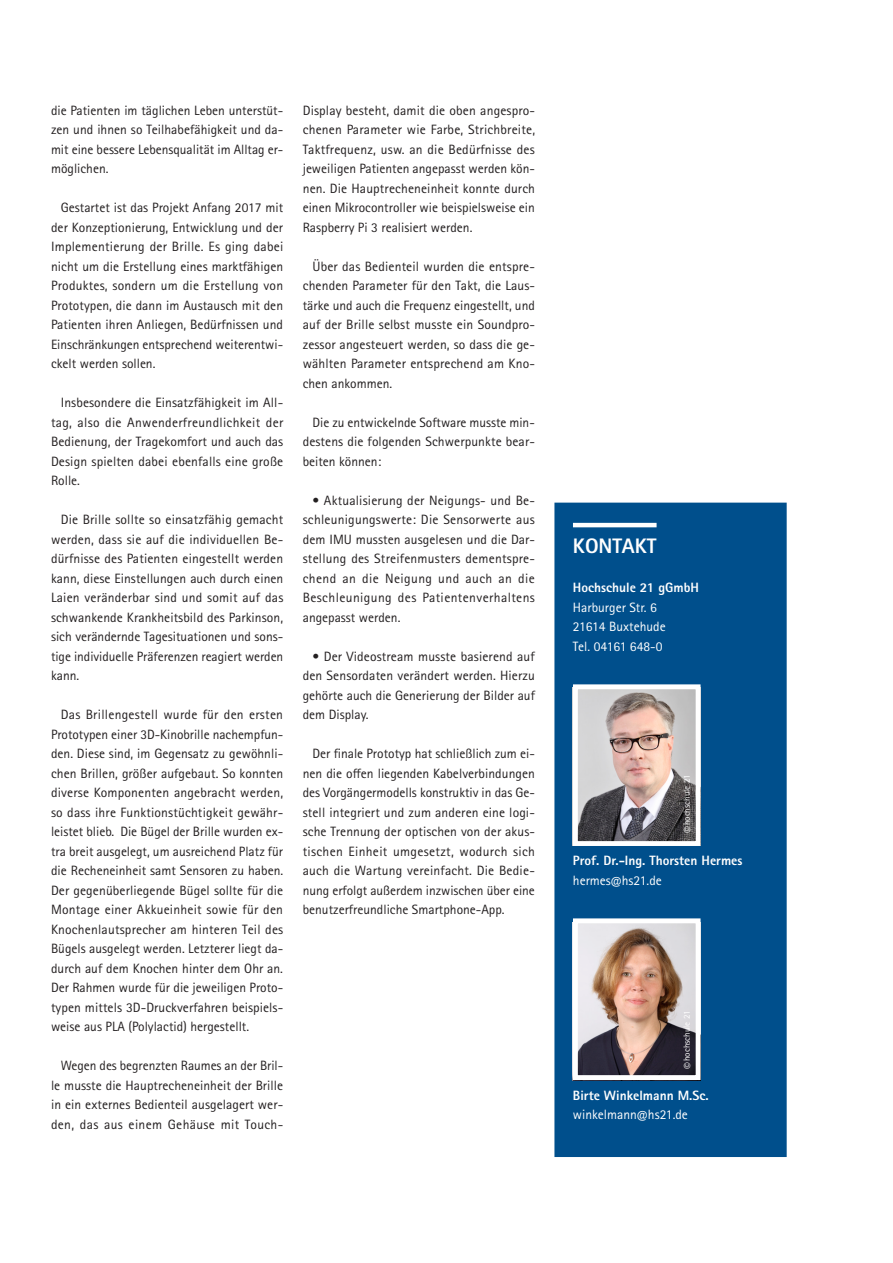
<style>
.page{position:relative;width:893px;height:1263px;background:#fff}
.page>*{position:absolute;margin:0;border:0;box-sizing:border-box;transform-origin:0 0}
.t1{font:800 21px "Rotis Sans Serif W1 G";color:#fff}
.t2{font:13.5px/19.5px "Rotis Sans Serif W1 G";color:#231f20;text-align:justify}
.t3{font:13.5px/19.5px "Rotis Sans Serif W1 G";color:#fff}
.t4{font:800 13.5px "Rotis Sans Serif W1 G";color:#fff}
.t5{font:9px "Rotis Sans Serif W1 G";color:#fff}
.s1{font-size:13.5px}
</style>
<div class="page">
<div style="left:555px;top:503px;width:231px;height:653px;background:#004f8c"></div>
<hr style="left:573px;top:523px;width:84px;height:4px;background:#fff">
<img style="left:579px;top:690px;width:115px;height:150px">
<div style="left:573px;top:684px;width:127px;height:162px;border:5px solid #fff"></div>
<img style="left:579px;top:924px;width:115px;height:150px">
<div style="left:573px;top:918px;width:127px;height:162px;border:5px solid #fff"></div>
<div style="left:554px;top:503px;width:233px;height:654px;border:2px solid #004f8c"></div>
<p class="t2" style="left:51px;top:100px;width:234px">die Patienten im täglichen Leben unterstüt&shy;zen und ihnen so Teilhabefähigkeit und da&shy;mit eine bessere Lebensqualität im Alltag er&shy;möglichen.</p>
<p class="t2" style="left:51px;top:198px;width:234px;text-indent:10px">Gestartet ist das Projekt Anfang 2017 mit der Konzeptionierung, Entwicklung und der Implementierung der Brille. Es ging dabei nicht um die Erstellung eines marktfähigen Produktes, sondern um die Erstellung von Prototypen, die dann im Austausch mit den Patienten ihren Anliegen, Bedürfnissen und Einschränkungen entsprechend weiterentwi&shy;ckelt werden sollen.</p>
<p class="t2" style="left:51px;top:393px;width:234px;text-indent:10px">Insbesondere die Einsatzfähigkeit im All&shy;tag, also die Anwenderfreundlichkeit der Bedienung, der Tragekomfort und auch das Design spielten dabei ebenfalls eine große Rolle.</p>
<p class="t2" style="left:51px;top:510px;width:234px;text-indent:10px">Die Brille sollte so einsatzfähig gemacht werden, dass sie auf die individuellen Be&shy;dürfnisse des Patienten eingestellt werden kann, diese Einstellungen auch durch einen Laien veränderbar sind und somit auf das schwankende Krankheitsbild des Parkinson, sich verändernde Tagesituationen und sons&shy;tige individuelle Präferenzen reagiert werden kann.</p>
<p class="t2" style="left:51px;top:705px;width:234px;text-indent:10px">Das Brillengestell wurde für den ersten Prototypen einer 3D-Kinobrille nachempfun&shy;den. Diese sind, im Gegensatz zu gewöhnli&shy;chen Brillen, größer aufgebaut. So konnten diverse Komponenten angebracht werden, so dass ihre Funktionstüchtigkeit gewähr&shy;leistet blieb. Die Bügel der Brille wurden ex&shy;tra breit ausgelegt, um ausreichend Platz für die Recheneinheit samt Sensoren zu haben.<br>Der gegenüberliegende Bügel sollte für die Montage einer Akkueinheit sowie für den Knochenlautsprecher am hinteren Teil des Bügels ausgelegt werden. Letzterer liegt da&shy;durch auf dem Knochen hinter dem Ohr an.<br>Der Rahmen wurde für die jeweiligen Proto&shy;typen mittels 3D-Druckverfahren beispiels&shy;weise aus PLA (Polylactid) hergestellt.</p>
<p class="t2" style="left:51px;top:1056px;width:234px;text-indent:10px">Wegen des begrenzten Raumes an der Bril&shy;le musste die Hauptrecheneinheit der Brille in ein externes Bedienteil ausgelagert wer&shy;den, das aus einem Gehäuse mit Touch-</p>
<p class="t2" style="left:303px;top:100px;width:234px">Display besteht, damit die oben angespro&shy;chenen Parameter wie Farbe, Strichbreite, Taktfrequenz, usw. an die Bedürfnisse des jeweiligen Patienten angepasst werden kön&shy;nen. Die Hauptrecheneinheit konnte durch einen Mikrocontroller wie beispielsweise ein Raspberry Pi 3 realisiert werden.</p>
<p class="t2" style="left:303px;top:256px;width:234px;text-indent:10px">Über das Bedienteil wurden die entspre&shy;chenden Parameter für den Takt, die Laus&shy;tärke und auch die Frequenz eingestellt, und auf der Brille selbst musste ein Soundpro&shy;zessor angesteuert werden, so dass die ge&shy;wählten Parameter entsprechend am Kno&shy;chen ankommen.</p>
<p class="t2" style="left:303px;top:412px;width:234px;text-indent:10px">Die zu entwickelnde Software musste min&shy;destens die folgenden Schwerpunkte bear&shy;beiten können:</p>
<p class="t2" style="left:303px;top:490px;width:234px;text-indent:10px">• Aktualisierung der Neigungs- und Be&shy;schleunigungswerte: Die Sensorwerte aus dem IMU mussten ausgelesen und die Dar&shy;stellung des Streifenmusters dementspre&shy;chend an die Neigung und auch an die Beschleunigung des Patientenverhaltens angepasst werden.</p>
<p class="t2" style="left:303px;top:646px;width:234px;text-indent:10px">• Der Videostream musste basierend auf den Sensordaten verändert werden. Hierzu gehörte auch die Generierung der Bilder auf dem Display.</p>
<p class="t2" style="left:303px;top:744px;width:234px;text-indent:10px">Der finale Prototyp hat schließlich zum ei&shy;nen die offen liegenden Kabelverbindungen des Vorgängermodells konstruktiv in das Ge&shy;stell integriert und zum anderen eine logi&shy;sche Trennung der optischen von der akus&shy;tischen Einheit umgesetzt, wodurch sich auch die Wartung vereinfacht. Die Bedie&shy;nung erfolgt außerdem inzwischen über eine benutzerfreundliche Smartphone-App.</p>
<h1 class="t1" style="left:573px;top:532px;width:85px">Kontakt</h1>
<p class="t4" style="left:573px;top:579px;width:128px">Hochschule 21 gGmbH</p>
<p class="t3" style="left:573px;top:598px;width:94px">Harburger Str. 6<br>21614 Buxtehude<br>Tel. 04161 648-0</p>
<p class="t5" style="left:681px;top:833px;width:60px;rotate:-90deg"><span class="s1">©</span>hochschule 21</p>
<p class="t4" style="left:573px;top:852px;width:171px">Prof. Dr.-Ing. Thorsten Hermes</p>
<p class="t3" style="left:573px;top:871px;width:90px">hermes@hs21.de</p>
<p class="t5" style="left:681px;top:1069px;width:60px;rotate:-90deg"><span class="s1">©</span>hochschule 21</p>
<p class="t4" style="left:573px;top:1086px;width:137px">Birte Winkelmann M.Sc.</p>
<p class="t3" style="left:573px;top:1105px;width:116px">winkelmann@hs21.de</p>
</div>
